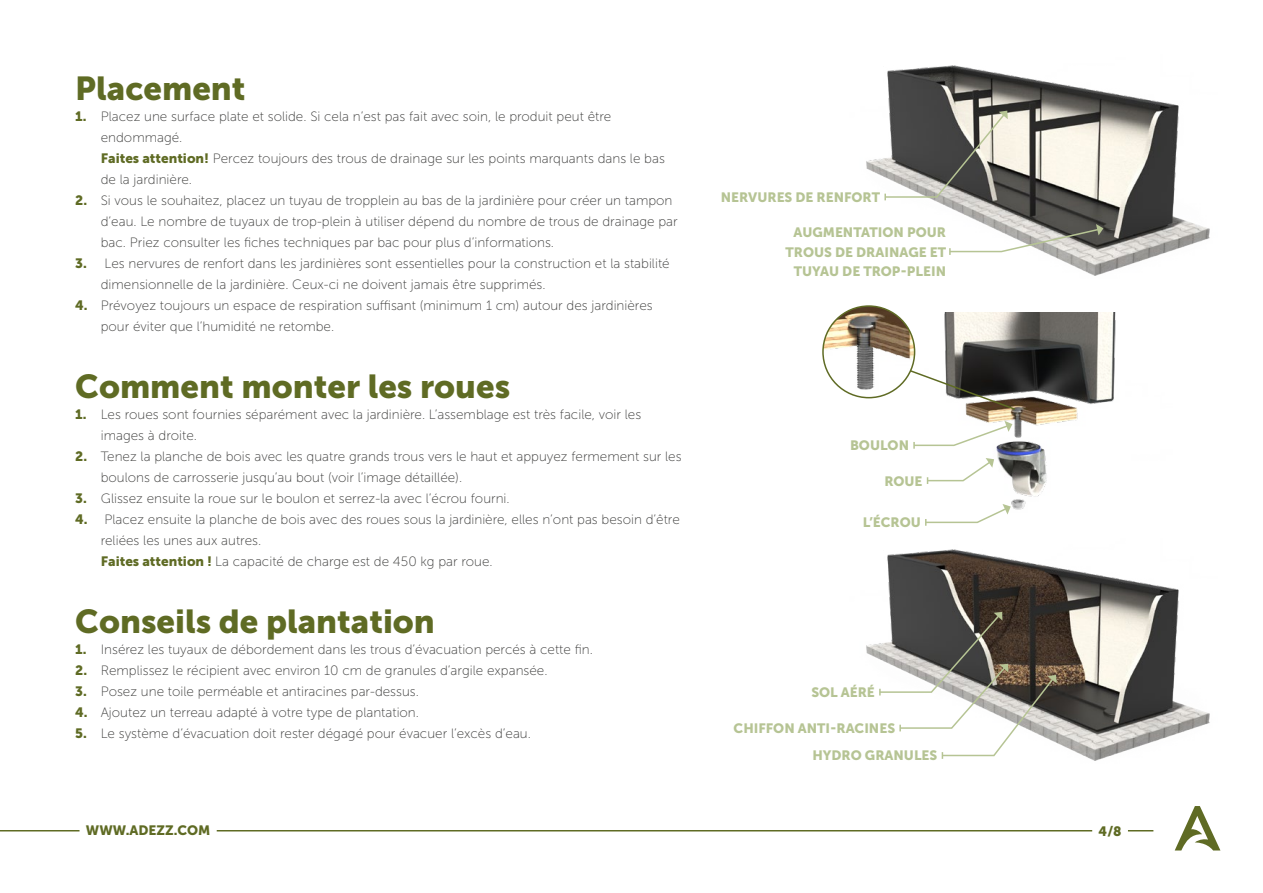
<style>
.page{position:relative;width:1263px;height:893px;background:#fff}
.page>*{position:absolute;margin:0;border:0;box-sizing:border-box;transform-origin:0 0}
.t1{font:33px "Museo Sans 900";color:#5f6b24}
.t2{font:13.5px/21px "Museo Sans 100";color:#3c3c3b}
.t3{font:13.5px/19.5px "Museo Sans 900";color:#b6c494;text-align:right}
.t4{font:13.5px "Museo Sans 900";color:#5f6b24}
.s1{font-family:"Museo Sans 900";color:#5f6b24}
</style>
<div class="page">
<svg style="left:1175px;top:806px;width:45px;height:44px"></svg>
<svg style="left:1128px;top:830px;width:25px;height:1px"></svg>
<hr style="left:0;top:830px;width:80px;height:1px;background:#5f6b24">
<hr style="left:217px;top:830px;width:875px;height:1px;background:#5f6b24">
<img style="left:866px;top:65px;width:344px;height:211px">
<img style="left:889px;top:313px;width:227px;height:197px">
<svg style="left:912px;top:421px;width:100px;height:28px"></svg>
<svg style="left:926px;top:458px;width:68px;height:26px"></svg>
<svg style="left:924px;top:504px;width:87px;height:22px"></svg>
<img style="left:823px;top:306px;width:91px;height:92px;border-radius:46px">
<div style="left:822px;top:305px;width:93px;height:93px;border:2px solid #5f6b24;border-radius:50%"></div>
<svg style="left:908px;top:369px;width:109px;height:42px"></svg>
<img style="left:866px;top:549px;width:344px;height:212px">
<svg style="left:884px;top:111px;width:124px;height:89px;background:#82817d"></svg>
<svg style="left:948px;top:224px;width:155px;height:31px"></svg>
<svg style="left:878px;top:612px;width:179px;height:147px"></svg>
<h1 class="t1" style="left:75px;top:70px;width:172px">Placement</h1>
<p class="t2" style="left:101px;top:106px;width:566px;text-indent:-26px"><span class="s1">1.</span> Placez une surface plate et solide. Si cela n’est pas fait avec soin, le produit peut être endommagé.<br><span class="s1">Faites attention!</span> Percez toujours des trous de drainage sur les points marquants dans le bas de la jardinière.</p>
<p class="t2" style="left:101px;top:190px;width:578px;text-indent:-26px"><span class="s1">2.</span> Si vous le souhaitez, placez un tuyau de tropplein au bas de la jardinière pour créer un tampon d’eau. Le nombre de tuyaux de trop-plein à utiliser dépend du nombre de trous de drainage par bac. Priez consulter les fiches techniques par bac pour plus d’informations.</p>
<p class="t2" style="left:101px;top:253px;width:570px;text-indent:-26px"><span class="s1">3.</span> Les nervures de renfort dans les jardinières sont essentielles pour la construction et la stabilité dimensionnelle de la jardinière. Ceux-ci ne doivent jamais être supprimés.</p>
<p class="t2" style="left:101px;top:295px;width:553px;text-indent:-26px"><span class="s1">4.</span> Prévoyez toujours un espace de respiration suffisant (minimum 1 cm) autour des jardinières pour éviter que l’humidité ne retombe.</p>
<h1 class="t1" style="left:75px;top:368px;width:436px">Comment monter les roues</h1>
<p class="t2" style="left:101px;top:404px;width:542px;text-indent:-26px"><span class="s1">1.</span> Les roues sont fournies séparément avec la jardinière. L’assemblage est très facile, voir les images à droite.</p>
<p class="t2" style="left:101px;top:446px;width:582px;text-indent:-26px"><span class="s1">2.</span> Tenez la planche de bois avec les quatre grands trous vers le haut et appuyez fermement sur les boulons de carrosserie jusqu’au bout (voir l’image détaillée).</p>
<p class="t2" style="left:75px;top:488px;width:436px"><span class="s1">3.</span> Glissez ensuite la roue sur le boulon et serrez-la avec l’écrou fourni.</p>
<p class="t2" style="left:101px;top:509px;width:580px;text-indent:-26px"><span class="s1">4.</span> Placez ensuite la planche de bois avec des roues sous la jardinière, elles n’ont pas besoin d’être reliées les unes aux autres.<br><span class="s1">Faites attention !</span> La capacité de charge est de 450 kg par roue.</p>
<h1 class="t1" style="left:75px;top:603px;width:361px">Conseils de plantation</h1>
<p class="t2" style="left:75px;top:639px;width:519px"><span class="s1">1.</span> Insérez les tuyaux de débordement dans les trous d’évacuation percés à cette fin.</p>
<p class="t2" style="left:75px;top:660px;width:474px"><span class="s1">2.</span> Remplissez le récipient avec environ 10 cm de granules d’argile expansée.</p>
<p class="t2" style="left:75px;top:681px;width:345px"><span class="s1">3.</span> Posez une toile perméable et antiracines par-dessus.</p>
<p class="t2" style="left:75px;top:702px;width:345px"><span class="s1">4.</span> Ajoutez un terreau adapté à votre type de plantation.</p>
<p class="t2" style="left:75px;top:723px;width:457px"><span class="s1">5.</span> Le système d’évacuation doit rester dégagé pour évacuer l’excès d’eau.</p>
<p class="t3" style="left:721px;top:187px;width:161px">NERVURES DE RENFORT</p>
<p class="t3" style="left:785px;top:223px;width:162px">AUGMENTATION POUR<br>TROUS DE DRAINAGE ET<br>TUYAU DE TROP-PLEIN</p>
<p class="t3" style="left:850px;top:436px;width:61px">BOULON</p>
<p class="t3" style="left:884px;top:471px;width:40px">ROUE</p>
<p class="t3" style="left:863px;top:513px;width:60px">L’ÉCROU</p>
<p class="t3" style="left:811px;top:682px;width:65px">SOL AÉRÉ</p>
<p class="t3" style="left:812px;top:714px;width:126px;line-height:27.5px;text-align:left;text-indent:-79px">CHIFFON ANTI-RACINES<br>HYDRO GRANULES</p>
<p class="t4" style="left:86px;top:823px;width:126px">WWW.ADEZZ.COM</p>
<p class="t4" style="left:1098px;top:823px;width:24px">4/8</p>
</div>
